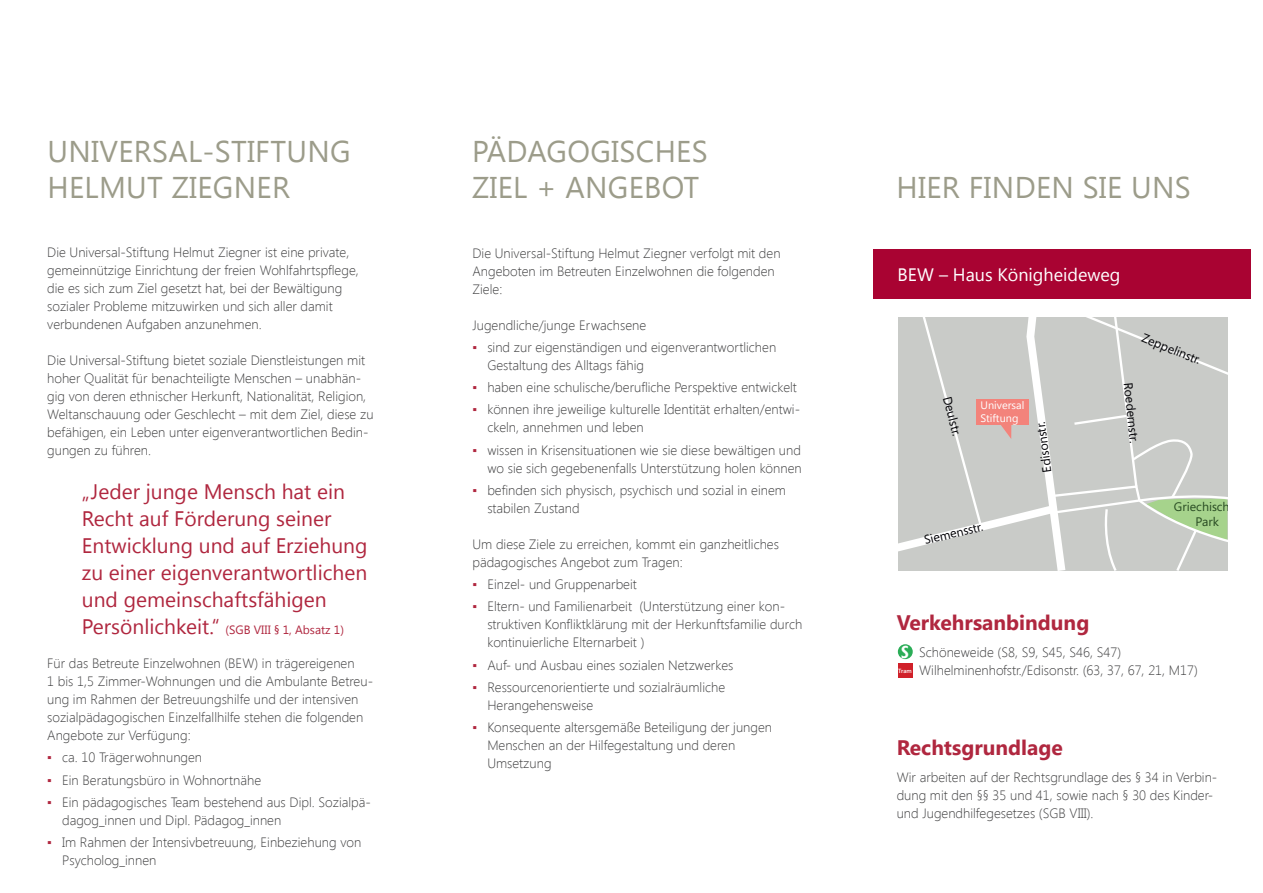
<style>
.page{position:relative;width:1263px;height:893px;background:#fff}
.page>*{position:absolute;margin:0;border:0;box-sizing:border-box;transform-origin:0 0}
.t1{font:30px/36px "Segoe UI";letter-spacing:.01em;color:#9c9c8a}
.t2{font:21px/27px "Segoe UI";color:#b0273f}
.t3{font:700 21px "Segoe UI";color:#b0273f}
.t4{font:18px "Segoe UI";color:#fff}
.t5{font:700 15.75px "Albertus";color:#fff}
.t6{font:300 13.5px/18px "Segoe UI";color:#3e3e3f}
.t7{font:12.45px "Segoe";color:#020206}
.t8{font:12.3px/14.9px "Segoe";letter-spacing:-.005em;color:#294c23;text-align:center}
.t9{font:12px "Segoe UI";color:#b0273f}
.t10{font:10.8px/13px "Segoe UI";color:#fff}
.t11{font:600 6px "Segoe UI";color:#fff}
.s1{font-size:21px}
.s2{color:#b0273f}
</style>
<div class="page">
<svg style="left:898px;top:317px;width:329px;height:253px;background:#cccdc9"></svg>
<div style="left:898px;top:644px;width:15px;height:15px;background:#2bad57;border-radius:50%"></div>
<div style="left:873px;top:249px;width:377px;height:50px;background:#a90332"></div>
<div style="left:897px;top:663px;width:15px;height:15px;background:#d02029"></div>
<h1 class="t1" style="left:48px;top:132px;width:305px">UNIVERSAL-STIFTUNG<br>HELMUT ZIEGNER</h1>
<p class="t6" style="left:47px;top:243px;width:313px">Die Universal-Stiftung Helmut Ziegner ist eine private, gemeinnützige Einrichtung der freien Wohlfahrtspflege, die es sich zum Ziel gesetzt hat, bei der Bewältigung sozialer Probleme mitzuwirken und sich aller damit verbundenen Aufgaben anzunehmen.</p>
<p class="t6" style="left:47px;top:351px;width:328px">Die Universal-Stiftung bietet soziale Dienstleistungen mit hoher Qualität für benachteiligte Menschen – unabhän&shy;gig von deren ethnischer Herkunft, Nationalität, Religion, Weltanschauung oder Geschlecht – mit dem Ziel, diese zu befähigen, ein Leben unter eigenverantwortlichen Bedin&shy;gungen zu führen.</p>
<h2 class="t2" style="left:82px;top:477px;width:287px">„Jeder junge Mensch hat ein<br>Recht auf Förderung seiner<br>Entwicklung und auf Erziehung zu einer eigenverantwortlichen und gemeinschaftsfähigen</h2>
<p class="t9" style="left:82px;top:622px;width:264px"><span class="s1">Persönlichkeit.“</span> (SGB VIII § 1, Absatz 1)</p>
<p class="t6" style="left:47px;top:654px;width:327px">Für das Betreute Einzelwohnen (BEW) in trägereigenen<br>1 bis 1,5 Zimmer-Wohnungen und die Ambulante Betreu&shy;ung im Rahmen der Betreuungshilfe und der intensiven sozialpädagogischen Einzelfallhilfe stehen die folgenden Angebote zur Verfügung:</p>
<p class="t6" style="left:47px;top:748px;width:156px"><span class="s2">▪</span> ca. 10 Trägerwohnungen</p>
<p class="t6" style="left:47px;top:770px;width:215px"><span class="s2">▪</span> Ein Beratungsbüro in Wohnortnähe</p>
<p class="t6" style="left:62px;top:793px;width:310px;text-indent:-15px"><span class="s2">▪</span> Ein pädagogisches Team bestehend aus Dipl. Sozialpä&shy;dagog_innen und Dipl. Pädagog_innen</p>
<p class="t6" style="left:62px;top:833px;width:301px;text-indent:-15px"><span class="s2">▪</span> Im Rahmen der Intensivbetreuung, Einbeziehung von<br>Psycholog_innen</p>
<h1 class="t1" style="left:472px;top:132px;width:237px">PÄDAGOGISCHES<br>ZIEL + ANGEBOT</h1>
<p class="t6" style="left:472px;top:243px;width:310px">Die Universal-Stiftung Helmut Ziegner verfolgt mit den<br>Angeboten im Betreuten Einzelwohnen die folgenden<br>Ziele:</p>
<p class="t6" style="left:472px;top:315px;width:175px">Jugendliche/junge Erwachsene</p>
<p class="t6" style="left:487px;top:338px;width:290px;text-indent:-15px"><span class="s2">▪</span> sind zur eigenständigen und eigenverantwortlichen<br>Gestaltung des Alltags fähig</p>
<p class="t6" style="left:472px;top:378px;width:326px"><span class="s2">▪</span> haben eine schulische/berufliche Perspektive entwickelt</p>
<p class="t6" style="left:487px;top:400px;width:314px;text-indent:-15px"><span class="s2">▪</span> können ihre jeweilige kulturelle Identität erhalten/entwi&shy;ckeln, annehmen und leben</p>
<p class="t6" style="left:472px;top:440px;width:331px;text-align:right"><span class="s2">▪</span> wissen in Krisensituationen wie sie diese bewältigen und wo sie sich gegebenenfalls Unterstützung holen können</p>
<p class="t6" style="left:487px;top:481px;width:300px;text-indent:-15px"><span class="s2">▪</span> befinden sich physisch, psychisch und sozial in einem stabilen Zustand</p>
<p class="t6" style="left:472px;top:535px;width:308px">Um diese Ziele zu erreichen, kommt ein ganzheitliches pädagogisches Angebot zum Tragen:</p>
<p class="t6" style="left:472px;top:575px;width:166px"><span class="s2">▪</span> Einzel- und Gruppenarbeit</p>
<p class="t6" style="left:487px;top:597px;width:316px;text-indent:-15px"><span class="s2">▪</span> Eltern- und Familienarbeit (Unterstützung einer kon&shy;struktiven Konfliktklärung mit der Herkunftsfamilie durch kontinuierliche Elternarbeit )</p>
<p class="t6" style="left:472px;top:655px;width:262px"><span class="s2">▪</span> Auf- und Ausbau eines sozialen Netzwerkes</p>
<p class="t6" style="left:487px;top:678px;width:239px;text-indent:-15px"><span class="s2">▪</span> Ressourcenorientierte und sozialräumliche<br>Herangehensweise</p>
<p class="t6" style="left:487px;top:718px;width:286px;text-indent:-15px"><span class="s2">▪</span> Konsequente altersgemäße Beteiligung der jungen<br>Menschen an der Hilfegestaltung und deren<br>Umsetzung</p>
<h1 class="t1" style="left:896px;top:168px;width:296px">HIER FINDEN SIE UNS</h1>
<h3 class="t4" style="left:897px;top:262px;width:224px">BEW – Haus Königheideweg</h3>
<p class="t7" style="left:1145px;top:329px;width:64px;rotate:22deg">Zeppelinstr.</p>
<p class="t7" style="left:955px;top:394px;width:42px;rotate:75deg">Deulstr.</p>
<p class="t10" style="left:980px;top:398px;width:45px">Universal<br>Stiftung</p>
<p class="t7" style="left:1039px;top:473px;width:52px;rotate:-98deg">Edisonstr.</p>
<p class="t7" style="left:923px;top:532px;width:61px;rotate:-13deg">Siemensstr.</p>
<p class="t7" style="left:1137px;top:382px;width:62px;rotate:84deg">Roedernstr.</p>
<p class="t8" style="left:1174px;top:499px;width:68px">Griechischer<br>Park</p>
<h2 class="t3" style="left:897px;top:608px;width:194px">Verkehrsanbindung</h2>
<p class="t6" style="left:919px;top:642px;width:280px">Schöneweide (S8, S9, S45, S46, S47)<br>Wilhelminenhofstr./Edisonstr. (63, 37, 67, 21, M17)</p>
<p class="t5" style="left:901px;top:642px;width:10px">S</p>
<p class="t11" style="left:898px;top:666px;width:15px">Tram</p>
<h2 class="t3" style="left:897px;top:733px;width:168px">Rechtsgrundlage</h2>
<p class="t6" style="left:897px;top:767px;width:322px">Wir arbeiten auf der Rechtsgrundlage des § 34 in Verbin&shy;dung mit den §§ 35 und 41, sowie nach § 30 des Kinder&shy;und Jugendhilfegesetzes (SGB VIII).</p>
</div>
